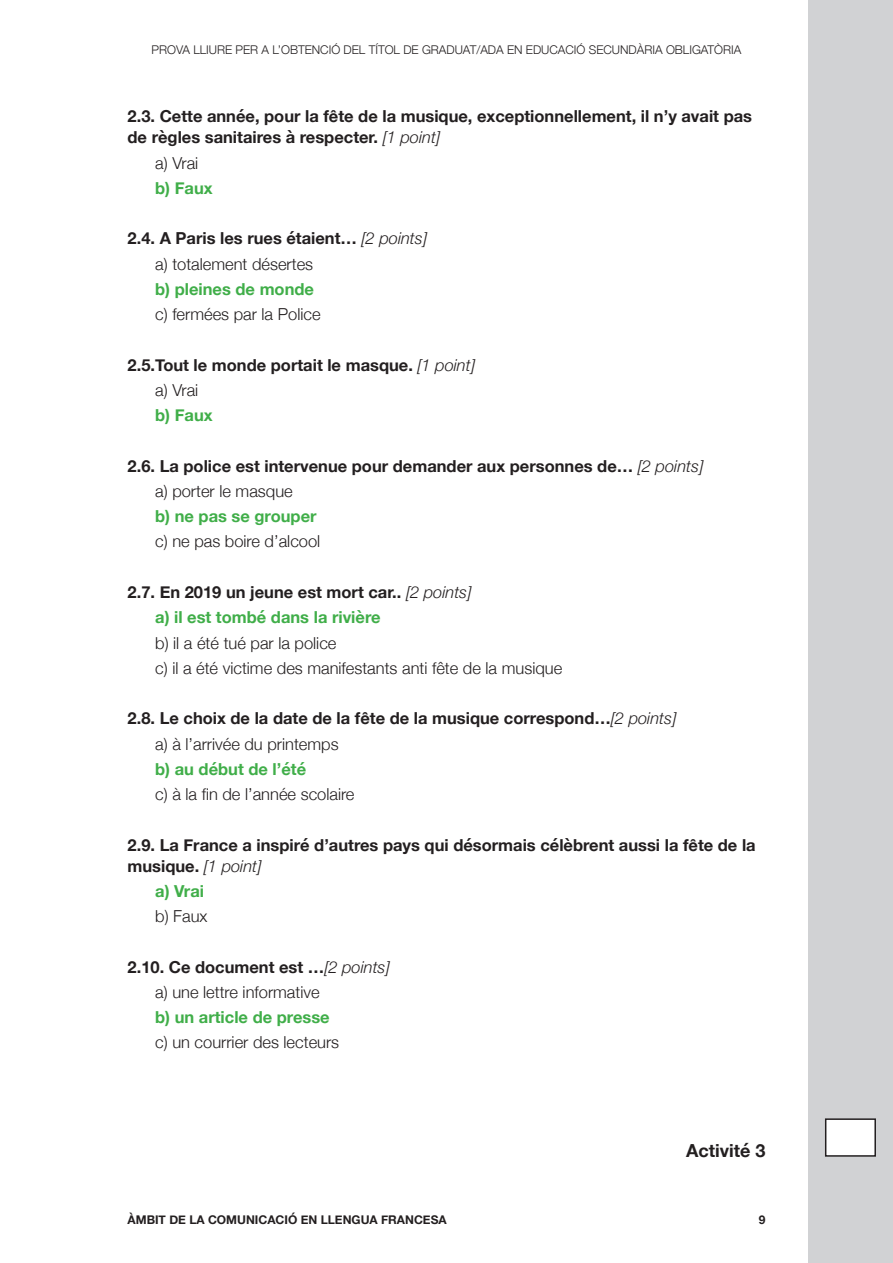
<style>
.page{position:relative;width:893px;height:1263px;background:#fff}
.page>*{position:absolute;margin:0;border:0;box-sizing:border-box;transform-origin:0 0}
.Text{font:700 18px "Helvetica Neue";color:#231f20}
.Pregunta{font:700 16.5px/21px "Helvetica Neue";color:#231f20}
.Subpregunta{font:300 16.5px "Helvetica Neue";color:#231f20}
.Subpregunta-2{font:700 16.5px "Helvetica Neue";color:#40ae49}
.t1{font:300 12px "Helvetica Neue";color:#231f20}
.t2{font:700 12px "Helvetica Neue";color:#231f20}
.s1{font-weight:300;font-style:italic}
</style>
<div class="page">
<div style="left:808px;top:0;width:85px;height:1263px;background:#d1d2d4"></div>
<div style="left:826px;top:1119px;width:49px;height:37px;background:#fff"></div>
<div style="left:825px;top:1118px;width:51px;height:39px;border:2px solid #231f20"></div>
<p class="t1" style="left:152px;top:40px;width:591px">PROVA LLIURE PER A L’OBTENCIÓ DEL TÍTOL DE GRADUAT/ADA EN EDUCACIÓ SECUNDÀRIA OBLIGATÒRIA</p>
<h4 class="Pregunta" style="left:128px;top:106px;width:626px">2.3. Cette année, pour la fête de la musique, exceptionnellement, il n’y avait pas de règles sanitaires à respecter. <span class="s1">[1 point]</span></h4>
<p class="Subpregunta" style="left:155px;top:149px;width:45px">a) Vrai</p>
<p class="Subpregunta-2" style="left:155px;top:175px;width:59px">b) Faux</p>
<h4 class="Pregunta" style="left:128px;top:228px;width:301px">2.4. A Paris les rues étaient… <span class="s1">[2 points]</span></h4>
<p class="Subpregunta" style="left:155px;top:250px;width:160px">a) totalement désertes</p>
<p class="Subpregunta-2" style="left:155px;top:276px;width:160px">b) pleines de monde</p>
<p class="Subpregunta" style="left:155px;top:301px;width:167px">c) fermées par la Police</p>
<h4 class="Pregunta" style="left:128px;top:355px;width:349px">2.5.Tout le monde portait le masque. <span class="s1">[1 point]</span></h4>
<p class="Subpregunta" style="left:155px;top:377px;width:45px">a) Vrai</p>
<p class="Subpregunta-2" style="left:155px;top:402px;width:59px">b) Faux</p>
<h4 class="Pregunta" style="left:128px;top:456px;width:577px">2.6. La police est intervenue pour demander aux personnes de… <span class="s1">[2 points]</span></h4>
<p class="Subpregunta" style="left:155px;top:478px;width:139px">a) porter le masque</p>
<p class="Subpregunta-2" style="left:155px;top:503px;width:163px">b) ne pas se grouper</p>
<p class="Subpregunta" style="left:155px;top:528px;width:167px">c) ne pas boire d’alcool</p>
<h4 class="Pregunta" style="left:128px;top:582px;width:345px">2.7. En 2019 un jeune est mort car.. <span class="s1">[2 points]</span></h4>
<p class="Subpregunta-2" style="left:155px;top:604px;width:227px">a) il est tombé dans la rivière</p>
<p class="Subpregunta" style="left:155px;top:629px;width:183px">b) il a été tué par la police</p>
<p class="Subpregunta" style="left:155px;top:654px;width:409px">c) il a été victime des manifestants anti fête de la musique</p>
<h4 class="Pregunta" style="left:128px;top:708px;width:550px">2.8. Le choix de la date de la fête de la musique correspond…<span class="s1">[2 points]</span></h4>
<p class="Subpregunta" style="left:155px;top:730px;width:185px">a) à l’arrivée du printemps</p>
<p class="Subpregunta-2" style="left:155px;top:756px;width:152px">b) au début de l’été</p>
<p class="Subpregunta" style="left:155px;top:781px;width:201px">c) à la fin de l’année scolaire</p>
<h4 class="Pregunta" style="left:128px;top:834px;width:630px">2.9. La France a inspiré d’autres pays qui désormais célèbrent aussi la fête de la musique. <span class="s1">[1 point]</span></h4>
<p class="Subpregunta-2" style="left:155px;top:878px;width:50px">a) Vrai</p>
<p class="Subpregunta" style="left:155px;top:903px;width:54px">b) Faux</p>
<h4 class="Pregunta" style="left:128px;top:957px;width:263px">2.10. Ce document est …<span class="s1">[2 points]</span></h4>
<p class="Subpregunta" style="left:155px;top:979px;width:166px">a) une lettre informative</p>
<p class="Subpregunta-2" style="left:155px;top:1004px;width:176px">b) un article de presse</p>
<p class="Subpregunta" style="left:155px;top:1029px;width:186px">c) un courrier des lecteurs</p>
<p class="Text" style="left:686px;top:1136px;width:81px">Activité 3</p>
<p class="t2" style="left:128px;top:1210px;width:321px">ÀMBIT DE LA COMUNICACIÓ EN LLENGUA FRANCESA</p>
<p class="t2" style="left:759px;top:1210px;width:8px">9</p>
</div>
